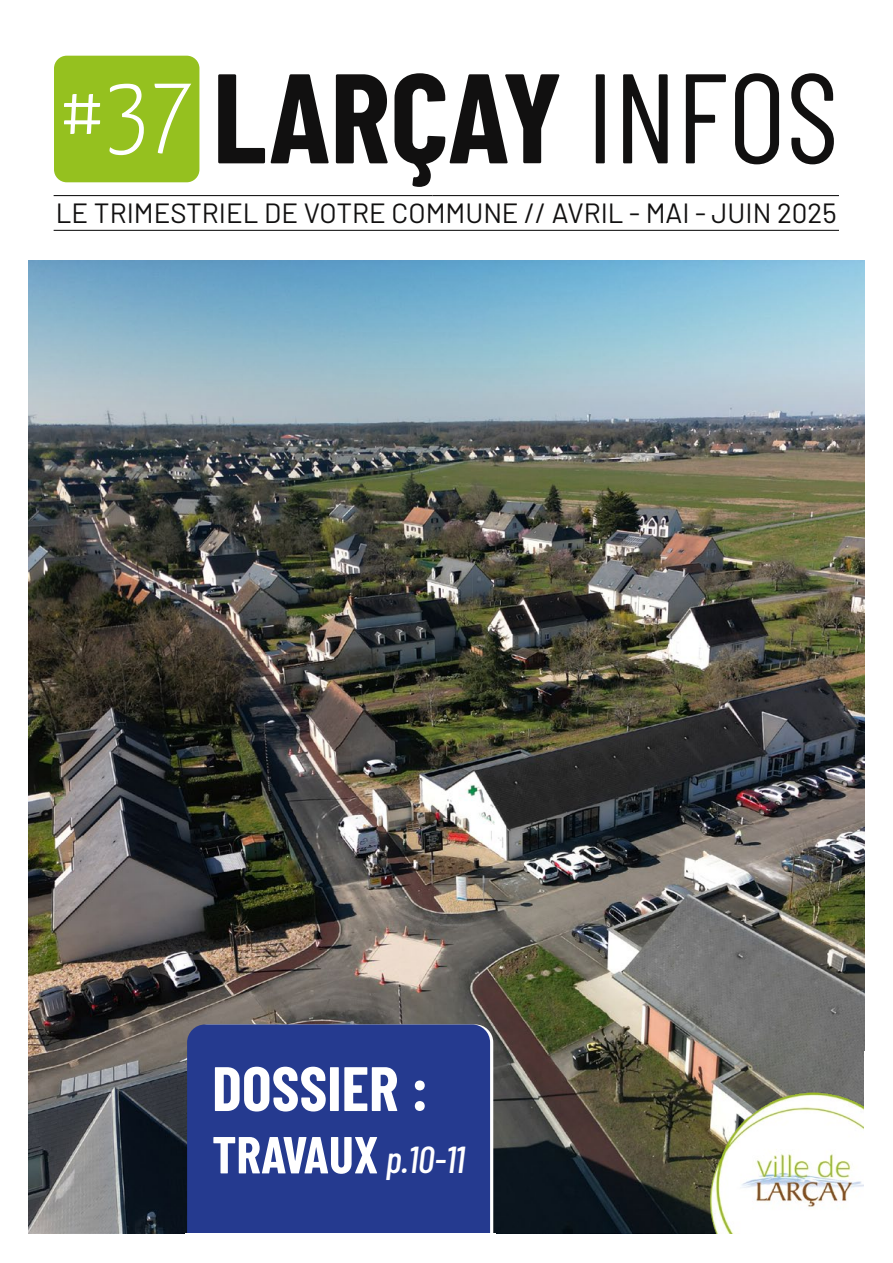
<style>
.page{position:relative;width:893px;height:1263px;background:#fff}
.page>*{position:absolute;margin:0;border:0;box-sizing:border-box;transform-origin:0 0}
.t1{font:700 127.2px "Barlow Condensed";color:#111010}
.t2{font:700 62.7px "Barlow Condensed";color:#fff}
.t3{font:700 52.05px "Barlow Condensed";color:#fff}
.t4{font:27.75px "Barlow";color:#111010}
.s1{font-family:"Yanone Kaffeesatz";font-weight:300;font-size:102px;color:#fff}
.s2{font-weight:400}
.s3{font-weight:500;font-style:italic;font-size:37.5px}
</style>
<div class="page">
<img style="left:29px;top:260px;width:835px;height:973px">
<img style="left:693px;top:1078px;width:171px;height:156px">
<div style="left:54px;top:56px;width:145px;height:126px;background:#95c11f;border-radius:13px"></div>
<hr style="left:54px;top:195px;width:379px;height:1px;background:#000">
<hr style="left:54px;top:230px;width:785px;height:1px;background:#000">
<div style="left:187px;top:1024px;width:303px;height:209px;background:#253a8f"></div>
<hr style="left:433px;top:195px;width:406px;height:1px;background:#000">
<h1 class="t1" style="left:60px;top:27px;width:781px"><span class="s1">#37</span> LARÇAY <span class="s2">INFOS</span></h1>
<p class="t4" style="left:56px;top:193px;width:782px">LE TRIMESTRIEL DE VOTRE COMMUNE // AVRIL - MAI - JUIN 2025</p>
<h2 class="t2" style="left:212px;top:1044px;width:218px">DOSSIER :</h2>
<h3 class="t3" style="left:212px;top:1118px;width:254px">TRAVAUX <span class="s3">p.10-11</span></h3>
</div>
